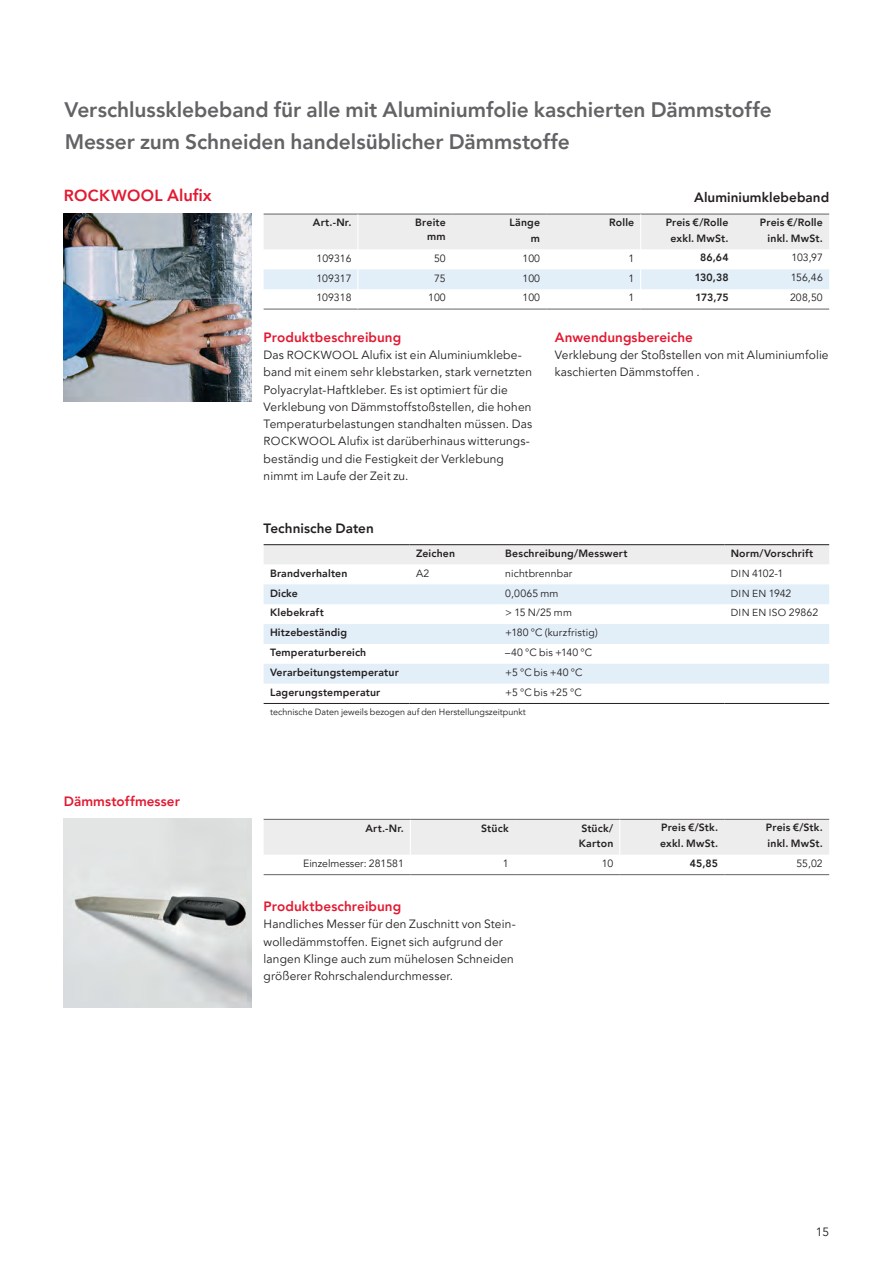
<style>
.page{position:relative;width:893px;height:1263px;background:#fff}
.page>*{position:absolute;margin:0;border:0;box-sizing:border-box;transform-origin:0 0}
.t1{font:800 21px/32.5px "Avenir LT Pro";letter-spacing:-.005em;color:#636366}
.t2{font:800 16.05px "Avenir LT Pro";letter-spacing:.025em;color:#e21931}
.t3{font:800 13.5px "Avenir LT Pro";letter-spacing:.005em;color:#e21931}
.t4{font:800 13.5px "Avenir LT Pro";letter-spacing:.005em;color:#231f20}
.t5{font:12px/17.2px "Avenir LT Pro";letter-spacing:.01em;color:#231f20}
.t6{font:800 10.5px/15.6px "Avenir LT Pro";letter-spacing:.015em;color:#231f20;text-align:right}
.t7{font:10.5px "Avenir LT Pro";color:#231f20}
.t8{font:10.5px "Avenir LT Pro";letter-spacing:.02em;color:#231f20}
.t9{font:10.2px "Avenir LT Pro";letter-spacing:.035em;color:#231f20}
.t10{font:9px "Avenir LT Pro";color:#231f20}
.s1{font-size:16.5px}
.s2{font-size:11.7px}
.s3{font-size:10.2px}
.s4{font-size:10.5px}
</style>
<div class="page">
<img style="left:64px;top:214px;width:188px;height:188px">
<img style="left:64px;top:819px;width:188px;height:188px">
<hr style="left:641px;top:309px;width:94px;height:1px;background:#636366">
<hr style="left:735px;top:309px;width:94px;height:1px;background:#636366">
<hr style="left:264px;top:309px;width:94px;height:1px;background:#636366">
<hr style="left:358px;top:309px;width:94px;height:1px;background:#636366">
<hr style="left:452px;top:309px;width:94px;height:1px;background:#636366">
<hr style="left:546px;top:309px;width:95px;height:1px;background:#636366">
<svg style="left:264px;top:214px;width:565px;height:95px"></svg>
<svg style="left:264px;top:819px;width:565px;height:56px"></svg>
<hr style="left:264px;top:819px;width:146px;height:1px;background:#636366">
<hr style="left:410px;top:819px;width:105px;height:1px;background:#636366">
<hr style="left:515px;top:819px;width:105px;height:1px;background:#636366">
<hr style="left:264px;top:874px;width:146px;height:1px;background:#636366">
<hr style="left:410px;top:874px;width:105px;height:1px;background:#636366">
<hr style="left:515px;top:874px;width:105px;height:1px;background:#636366">
<div style="left:264px;top:545px;width:565px;height:19px;background:#ededee"></div>
<svg style="left:264px;top:584px;width:565px;height:100px;fill:#e2eef8"></svg>
<hr style="left:264px;top:544px;width:146px;height:1px;background:#231f20">
<hr style="left:410px;top:544px;width:89px;height:1px;background:#231f20">
<hr style="left:499px;top:544px;width:225px;height:1px;background:#231f20">
<hr style="left:724px;top:544px;width:105px;height:1px;background:#231f20">
<hr style="left:264px;top:703px;width:146px;height:1px;background:#231f20">
<hr style="left:410px;top:703px;width:89px;height:1px;background:#231f20">
<hr style="left:499px;top:703px;width:225px;height:1px;background:#231f20">
<hr style="left:724px;top:703px;width:105px;height:1px;background:#231f20">
<h1 class="t1" style="left:65px;top:93px;width:709px">Verschlussklebeband für alle mit Aluminiumfolie kaschierten Dämmstoffe<br>Messer zum Schneiden handelsüblicher Dämmstoffe</h1>
<h2 class="t2" style="left:64px;top:186px;width:149px">ROCKWOOL <span class="s1">Alufix</span></h2>
<p class="t4" style="left:694px;top:189px;width:137px">Aluminiumklebeband</p>
<p class="t6" style="left:313px;top:215px;width:40px">Art.-Nr.</p>
<p class="t6" style="left:415px;top:216px;width:32px;line-height:13.5px">Breite mm</p>
<p class="t6" style="left:509px;top:215px;width:32px">Länge m</p>
<p class="t6" style="left:609px;top:215px;width:27px">Rolle</p>
<p class="t7" style="left:316px;top:252px;width:37px">109316</p>
<p class="t7" style="left:434px;top:252px;width:13px">50</p>
<p class="t7" style="left:522px;top:252px;width:19px">100</p>
<p class="t7" style="left:628px;top:252px;width:7px">1</p>
<p class="t7" style="left:316px;top:272px;width:37px">109317</p>
<p class="t7" style="left:434px;top:272px;width:13px">75</p>
<p class="t7" style="left:522px;top:272px;width:19px">100</p>
<p class="t7" style="left:628px;top:272px;width:7px">1</p>
<p class="t7" style="left:316px;top:292px;width:37px">109318</p>
<p class="t7" style="left:428px;top:292px;width:19px">100</p>
<p class="t7" style="left:522px;top:292px;width:19px">100</p>
<p class="t7" style="left:628px;top:292px;width:7px">1</p>
<p class="t6" style="left:666px;top:214px;width:64px;text-align:center">Preis €/Rolle exkl. MwSt.</p>
<p class="t6" style="left:760px;top:214px;width:64px">Preis €/Rolle inkl. MwSt.</p>
<p class="t6" style="left:700px;top:250px;width:30px">86,64</p>
<p class="t7" style="left:791px;top:251px;width:33px">103,97</p>
<p class="t6" style="left:695px;top:270px;width:35px">130,38</p>
<p class="t7" style="left:791px;top:271px;width:34px">156,46</p>
<p class="t6" style="left:695px;top:290px;width:35px">173,75</p>
<p class="t7" style="left:790px;top:291px;width:34px">208,50</p>
<p class="t3" style="left:264px;top:329px;width:139px">Produktbeschreibung</p>
<p class="t5" style="left:264px;top:347px;width:270px">Das <span class="s2">ROCKWOOL</span> Alufix ist ein Aluminiumklebe&shy;band mit einem sehr klebstarken, stark vernetzten Polyacrylat-Haftkleber. Es ist optimiert für die Verklebung von Dämmstoffstoßstellen, die hohen Temperaturbelastungen standhalten müssen. Das <span class="s2">ROCKWOOL</span> Alufix ist darüberhinaus witterungs&shy;beständig und die Festigkeit der Verklebung nimmt im Laufe der Zeit zu.</p>
<p class="t4" style="left:264px;top:521px;width:112px">Technische Daten</p>
<p class="t3" style="left:555px;top:329px;width:140px">Anwendungsbereiche</p>
<p class="t5" style="left:555px;top:347px;width:275px">Verklebung der Stoßstellen von mit Aluminiumfolie kaschierten Dämmstoffen .</p>
<p class="t6" style="left:416px;top:545px;width:41px">Zeichen</p>
<p class="t6" style="left:505px;top:545px;width:124px">Beschreibung/Messwert</p>
<p class="t6" style="left:731px;top:545px;width:84px">Norm/Vorschrift</p>
<p class="t3" style="left:64px;top:793px;width:118px">Dämmstoffmesser</p>
<p class="t6" style="left:270px;top:565px;width:79px">Brandverhalten</p>
<p class="t7" style="left:416px;top:567px;width:15px">A2</p>
<p class="t7" style="left:505px;top:567px;width:69px">nichtbrennbar</p>
<p class="t7" style="left:731px;top:567px;width:54px"><span class="s3">DIN</span> 4102-1</p>
<p class="t6" style="left:270px;top:585px;width:29px">Dicke</p>
<p class="t7" style="left:505px;top:587px;width:55px">0,0065 mm</p>
<p class="t9" style="left:731px;top:587px;width:62px">DIN EN <span class="s4">1942</span></p>
<p class="t6" style="left:270px;top:605px;width:55px">Klebekraft</p>
<p class="t7" style="left:505px;top:606px;width:68px">&gt; 15 N/25 mm</p>
<p class="t9" style="left:731px;top:607px;width:89px">DIN EN ISO <span class="s4">29862</span></p>
<p class="t6" style="left:270px;top:625px;width:79px">Hitzebeständig</p>
<p class="t8" style="left:505px;top:626px;width:94px">+180 °C (kurzfristig)</p>
<p class="t6" style="left:270px;top:645px;width:98px">Temperaturbereich</p>
<p class="t7" style="left:505px;top:646px;width:88px">–40 °C bis +140 °C</p>
<p class="t6" style="left:270px;top:665px;width:130px">Verarbeitungstemperatur</p>
<p class="t7" style="left:505px;top:666px;width:79px">+5 °C bis +40 °C</p>
<p class="t6" style="left:270px;top:684px;width:112px">Lagerungstemperatur</p>
<p class="t7" style="left:505px;top:686px;width:78px">+5 °C bis +25 °C</p>
<p class="t10" style="left:270px;top:706px;width:257px">technische Daten jeweils bezogen auf den Herstellungszeitpunkt</p>
<p class="t6" style="left:365px;top:820px;width:40px">Art.-Nr.</p>
<p class="t6" style="left:481px;top:820px;width:29px">Stück</p>
<p class="t6" style="left:579px;top:820px;width:36px;text-align:left">Stück/<br>Karton</p>
<p class="t7" style="left:303px;top:857px;width:102px">Einzelmesser: 281581</p>
<p class="t7" style="left:503px;top:857px;width:7px">1</p>
<p class="t7" style="left:602px;top:857px;width:13px">10</p>
<p class="t3" style="left:264px;top:898px;width:139px">Produktbeschreibung</p>
<p class="t5" style="left:264px;top:916px;width:253px">Handliches Messer für den Zuschnitt von Stein&shy;wolledämmstoffen. Eignet sich aufgrund der langen Klinge auch zum mühelosen Schneiden größerer Rohrschalendurchmesser.</p>
<p class="t6" style="left:660px;top:820px;width:60px;text-align:left">Preis €/Stk. exkl. MwSt.</p>
<p class="t6" style="left:766px;top:820px;width:58px;text-align:left">Preis €/Stk. inkl. MwSt.</p>
<p class="t6" style="left:690px;top:855px;width:30px">45,85</p>
<p class="t7" style="left:796px;top:857px;width:28px">55,02</p>
<p class="t5" style="left:816px;top:1223px;width:15px">15</p>
</div>
